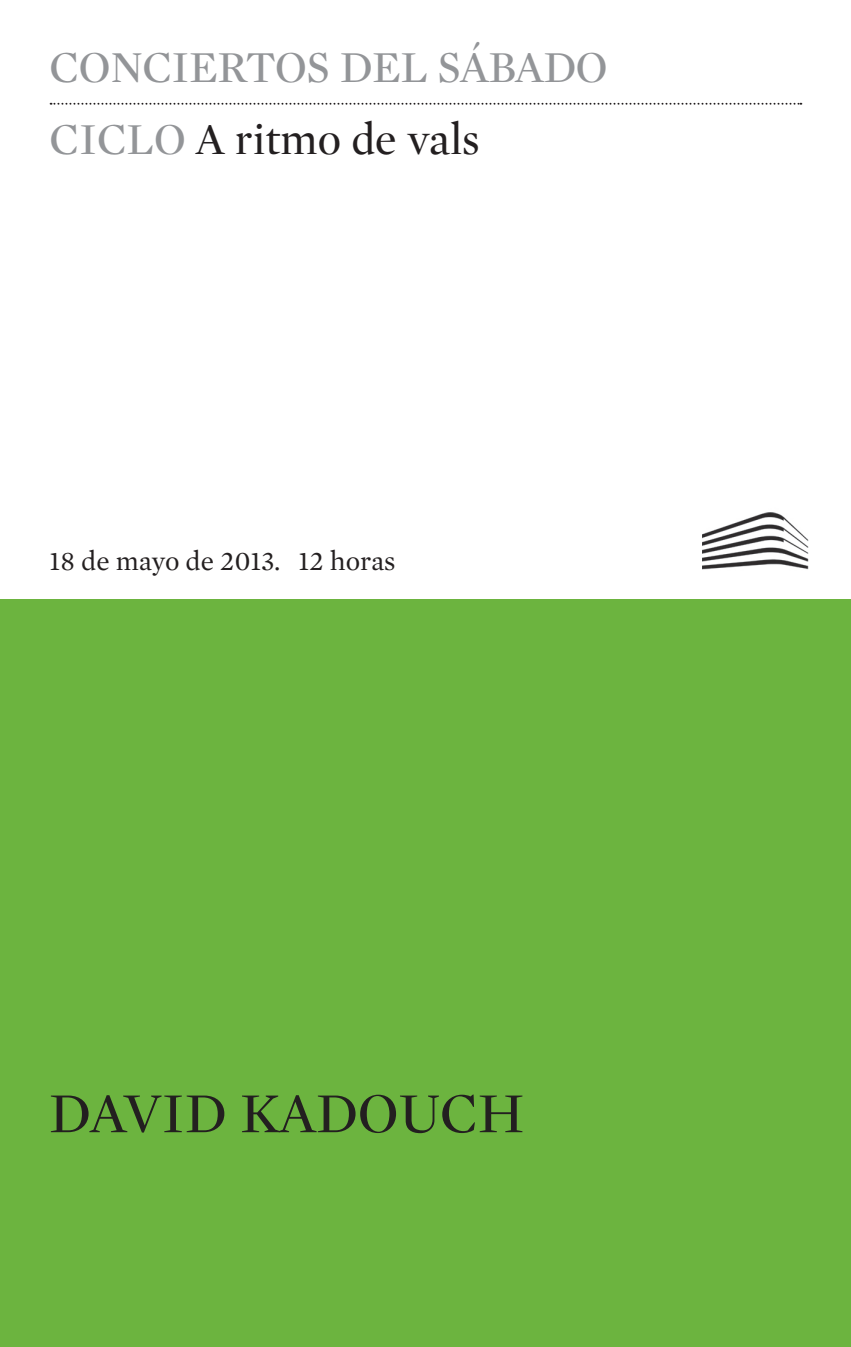
<style>
.page{position:relative;width:851px;height:1347px;background:#fff}
.page>*{position:absolute;margin:0;border:0;box-sizing:border-box;transform-origin:0 0}
.t1{font:57.5px "Mercury Display";color:#231f20}
._1_Portada_Concierto{font:45px "Mercury Display";letter-spacing:-.01em;color:#939598}
._2_Programa_standard{font:45px "Mercury Display";color:#231f20}
._1_Portada_fecha{font:27.5px "Mercury Text G1";color:#231f20}
.s1{color:#939598}
</style>
<div class="page">
<div style="left:0;top:599px;width:850px;height:747px;background:#6cb43f"></div>
<svg style="left:51px;top:103px;width:750px;height:2px"></svg>
<img style="left:702px;top:512px;width:106px;height:58px">
<p class="_1_Portada_Concierto" style="left:50px;top:36px;width:559px">CONCIERTOS DEL SÁBADO</p>
<p class="_2_Programa_standard" style="left:50px;top:108px;width:431px"><span class="s1">CICLO</span> A ritmo de vals</p>
<p class="_1_Portada_fecha" style="left:50px;top:541px;width:347px">18 de mayo de 2013. 12 horas</p>
<p class="t1" style="left:49px;top:1073px;width:477px">DAVID KADOUCH</p>
</div>
